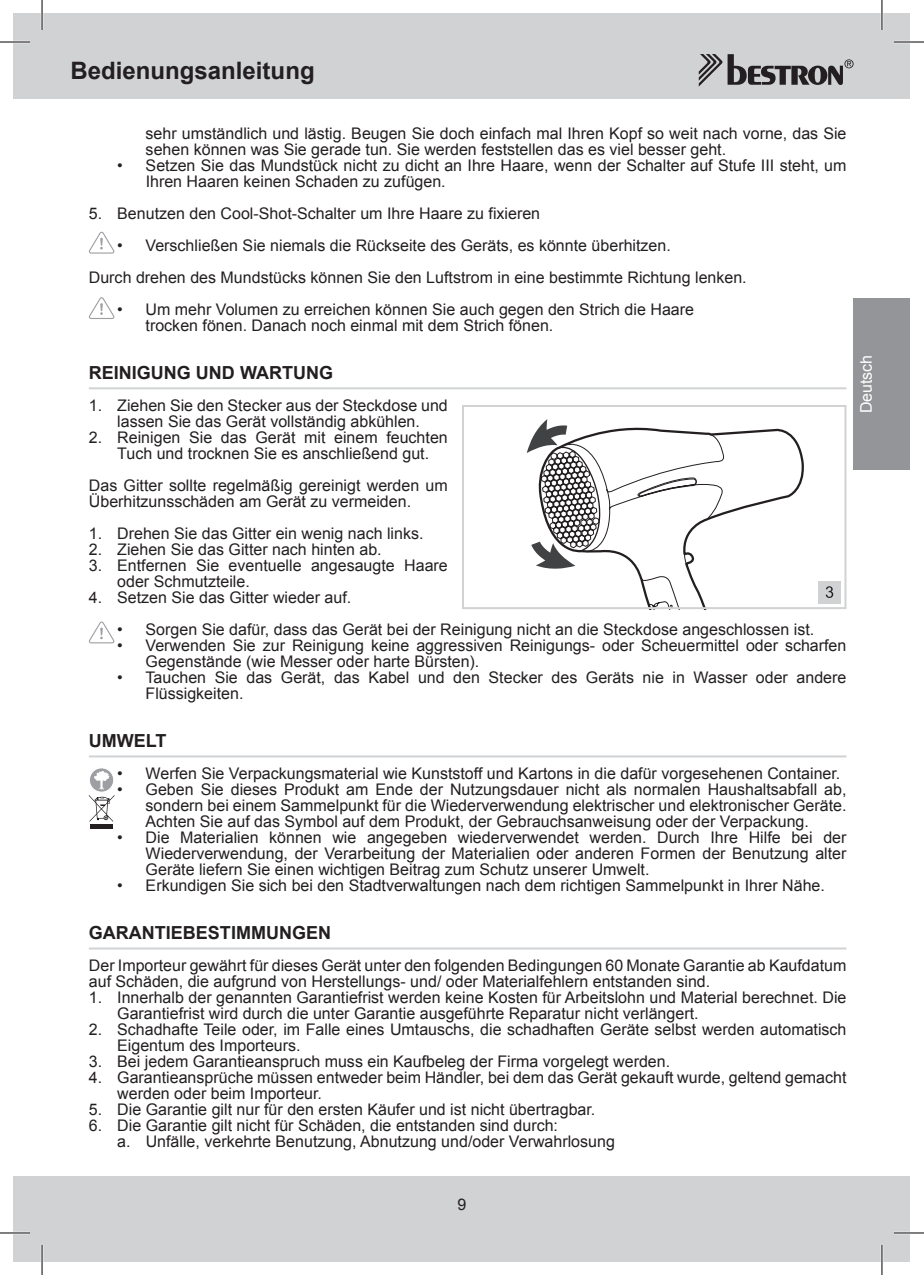
<style>
.page{position:relative;width:924px;height:1275px;background:#fff}
.page>*{position:absolute;margin:0;border:0;box-sizing:border-box;transform-origin:0 0}
.t1{font:700 24px "Arial";color:#231f20}
.t2{font:700 18px "Arial";color:#231f20}
.t3{font:16px/16px "Arial";color:#231f20}
.t4{font:16px "Arial";color:#fff}
</style>
<div class="page">
<div style="left:14px;top:14px;width:895px;height:85px;background:#d1d2d4"></div>
<div style="left:14px;top:1176px;width:895px;height:85px;background:#d1d2d4"></div>
<svg style="left:698px;top:54px;width:155px;height:33px"></svg>
<div style="left:853px;top:298px;width:56px;height:172px;background:#939598"></div>
<hr style="left:89px;top:387px;width:757px;height:2px;background:#d1d2d4">
<hr style="left:89px;top:755px;width:757px;height:2px;background:#d1d2d4">
<hr style="left:89px;top:947px;width:757px;height:2px;background:#d1d2d4">
<svg style="left:89px;top:232px;width:25px;height:22px"></svg>
<svg style="left:89px;top:297px;width:25px;height:22px"></svg>
<svg style="left:89px;top:621px;width:25px;height:22px"></svg>
<svg style="left:89px;top:768px;width:25px;height:24px"></svg>
<div style="left:89px;top:768px;width:25px;height:24px;border:1px solid #fff;border-radius:50%"></div>
<hr style="left:90px;top:824px;width:23px;height:4px;background:#231f20">
<svg style="left:89px;top:771px;width:25px;height:50px"></svg>
<svg style="left:724px;top:428px;width:79px;height:87px"></svg>
<svg style="left:526px;top:419px;width:198px;height:187px"></svg>
<div style="left:462px;top:405px;width:384px;height:204px;border:2px solid #d1d2d4"></div>
<div style="left:817px;top:581px;width:23px;height:22px;background:#d1d2d4"></div>
<svg style="left:825px;top:586px;width:7px;height:12px"></svg>
<hr style="left:0;top:41px;width:30px;height:2px;background:#fff">
<hr style="left:893px;top:41px;width:30px;height:2px;background:#fff">
<hr style="left:0;top:1231px;width:30px;height:3px;background:#fff">
<hr style="left:893px;top:1231px;width:30px;height:3px;background:#fff">
<hr style="left:41px;top:0;width:2px;height:30px;background:#fff">
<hr style="left:41px;top:1245px;width:2px;height:30px;background:#fff">
<hr style="left:880px;top:0;width:2px;height:30px;background:#fff">
<hr style="left:880px;top:1245px;width:2px;height:30px;background:#fff">
<hr style="left:0;top:42px;width:30px;height:1px;background:#000">
<hr style="left:893px;top:42px;width:30px;height:1px;background:#000">
<hr style="left:0;top:1232px;width:30px;height:1px;background:#000">
<hr style="left:893px;top:1232px;width:30px;height:1px;background:#000">
<hr style="left:42px;top:0;width:1px;height:30px;background:#000">
<hr style="left:42px;top:1245px;width:1px;height:30px;background:#000">
<hr style="left:881px;top:0;width:1px;height:30px;background:#000">
<hr style="left:881px;top:1245px;width:1px;height:30px;background:#000">
<h1 class="t1" style="left:70px;top:62px;width:246px">BEDIENUNGSANLEITUNG</h1>
<p class="t3" style="left:145px;top:125px;width:702px">sehr umständlich und lästig. Beugen Sie doch einfach mal Ihren Kopf so weit nach vorne, das Sie sehen können was Sie gerade tun. Sie werden feststellen das es viel besser geht.</p>
<p class="t3" style="left:146px;top:157px;width:702px;text-indent:-28px">• Setzen Sie das Mundstück nicht zu dicht an Ihre Haare, wenn der Schalter auf Stufe III steht, um<br>Ihren Haaren keinen Schaden zu zufügen.</p>
<p class="t3" style="left:89px;top:205px;width:452px">5. Benutzen den Cool-Shot-Schalter um Ihre Haare zu fixieren</p>
<p class="t3" style="left:117px;top:237px;width:555px">• Verschließen Sie niemals die Rückseite des Geräts, es könnte überhitzen.</p>
<p class="t3" style="left:89px;top:269px;width:659px">Durch drehen des Mundstücks können Sie den Luftstrom in eine bestimmte Richtung lenken.</p>
<p class="t3" style="left:117px;top:301px;width:7px">•</p>
<p class="t3" style="left:145px;top:301px;width:549px">Um mehr Volumen zu erreichen können Sie auch gegen den Strich die Haare trocken fönen. Danach noch einmal mit dem Strich fönen.</p>
<p class="t2" style="left:89px;top:366px;width:245px">REINIGUNG UND WARTUNG</p>
<p class="t3" style="left:89px;top:397px;width:360px;text-align:center">1. Ziehen Sie den Stecker aus der Steckdose und lassen Sie das Gerät vollständig abkühlen.</p>
<p class="t3" style="left:117px;top:429px;width:332px;text-indent:-28px">2. Reinigen Sie das Gerät mit einem feuchten<br>Tuch und trocknen Sie es anschließend gut.</p>
<p class="t3" style="left:89px;top:477px;width:360px">Das Gitter sollte regelmäßig gereinigt werden um<br>Überhitzunsschäden am Gerät zu vermeiden.</p>
<p class="t3" style="left:89px;top:525px;width:336px">1. Drehen Sie das Gitter ein wenig nach links.</p>
<p class="t3" style="left:89px;top:541px;width:294px">2. Ziehen Sie das Gitter nach hinten ab.</p>
<p class="t3" style="left:117px;top:557px;width:332px;text-indent:-28px">3. Entfernen Sie eventuelle angesaugte Haare oder Schmutzteile.</p>
<p class="t3" style="left:117px;top:581px;width:235px;line-height:32px;text-indent:-28px">4. Setzen Sie das Gitter wieder auf. •</p>
<p class="t3" style="left:145px;top:621px;width:669px">Sorgen Sie dafür, dass das Gerät bei der Reinigung nicht an die Steckdose angeschlossen ist.</p>
<p class="t3" style="left:145px;top:637px;width:702px;text-indent:-28px">• Verwenden Sie zur Reinigung keine aggressiven Reinigungs- oder Scheuermittel oder scharfen<br>Gegenstände (wie Messer oder harte Bürsten).</p>
<p class="t3" style="left:145px;top:669px;width:702px;text-indent:-28px">• Tauchen Sie das Gerät, das Kabel und den Stecker des Geräts nie in Wasser oder andere<br>Flüssigkeiten.</p>
<p class="t2" style="left:89px;top:734px;width:79px">UMWELT</p>
<p class="t3" style="left:117px;top:765px;width:724px">• Werfen Sie Verpackungsmaterial wie Kunststoff und Kartons in die dafür vorgesehenen Container.</p>
<p class="t3" style="left:145px;top:781px;width:702px;text-align:justify;text-indent:-28px">• Geben Sie dieses Produkt am Ende der Nutzungsdauer nicht als normalen Haushaltsabfall ab, sondern bei einem Sammelpunkt für die Wiederverwendung elektrischer und elektronischer Geräte.<br>Achten Sie auf das Symbol auf dem Produkt, der Gebrauchsanweisung oder der Verpackung.</p>
<p class="t3" style="left:146px;top:829px;width:702px;text-align:justify;text-indent:-28px">• Die Materialien können wie angegeben wiederverwendet werden. Durch Ihre Hilfe bei der Wiederverwendung, der Verarbeitung der Materialien oder anderen Formen der Benutzung alter Geräte liefern Sie einen wichtigen Beitrag zum Schutz unserer Umwelt.</p>
<p class="t3" style="left:117px;top:877px;width:708px">• Erkundigen Sie sich bei den Stadtverwaltungen nach dem richtigen Sammelpunkt in Ihrer Nähe.</p>
<p class="t2" style="left:89px;top:926px;width:243px">GARANTIEBESTIMMUNGEN</p>
<p class="t3" style="left:89px;top:957px;width:758px">Der Importeur gewährt für dieses Gerät unter den folgenden Bedingungen 60 Monate Garantie ab Kaufdatum auf Schäden, die aufgrund von Herstellungs- und/ oder Materialfehlern entstanden sind.</p>
<p class="t3" style="left:117px;top:989px;width:730px;text-indent:-28px">1. Innerhalb der genannten Garantiefrist werden keine Kosten für Arbeitslohn und Material berechnet. Die<br>Garantiefrist wird durch die unter Garantie ausgeführte Reparatur nicht verlängert.</p>
<p class="t3" style="left:117px;top:1021px;width:730px;text-indent:-28px">2. Schadhafte Teile oder, im Falle eines Umtauschs, die schadhaften Geräte selbst werden automatisch<br>Eigentum des Importeurs.</p>
<p class="t3" style="left:89px;top:1053px;width:582px">3. Bei jedem Garantieanspruch muss ein Kaufbeleg der Firma vorgelegt werden.</p>
<p class="t3" style="left:117px;top:1069px;width:730px;text-indent:-28px">4. Garantieansprüche müssen entweder beim Händler, bei dem das Gerät gekauft wurde, geltend gemacht werden oder beim Importeur.</p>
<p class="t3" style="left:89px;top:1101px;width:507px">5. Die Garantie gilt nur für den ersten Käufer und ist nicht übertragbar.</p>
<p class="t3" style="left:117px;top:1117px;width:499px;text-indent:-28px">6. Die Garantie gilt nicht für Schäden, die entstanden sind durch:<br>a. Unfälle, verkehrte Benutzung, Abnutzung und/oder Verwahrlosung</p>
<p class="t4" style="left:855px;top:413px;width:60px;rotate:-90deg">Deutsch</p>
<p class="t3" style="left:457px;top:1197px;width:10px">9</p>
</div>
